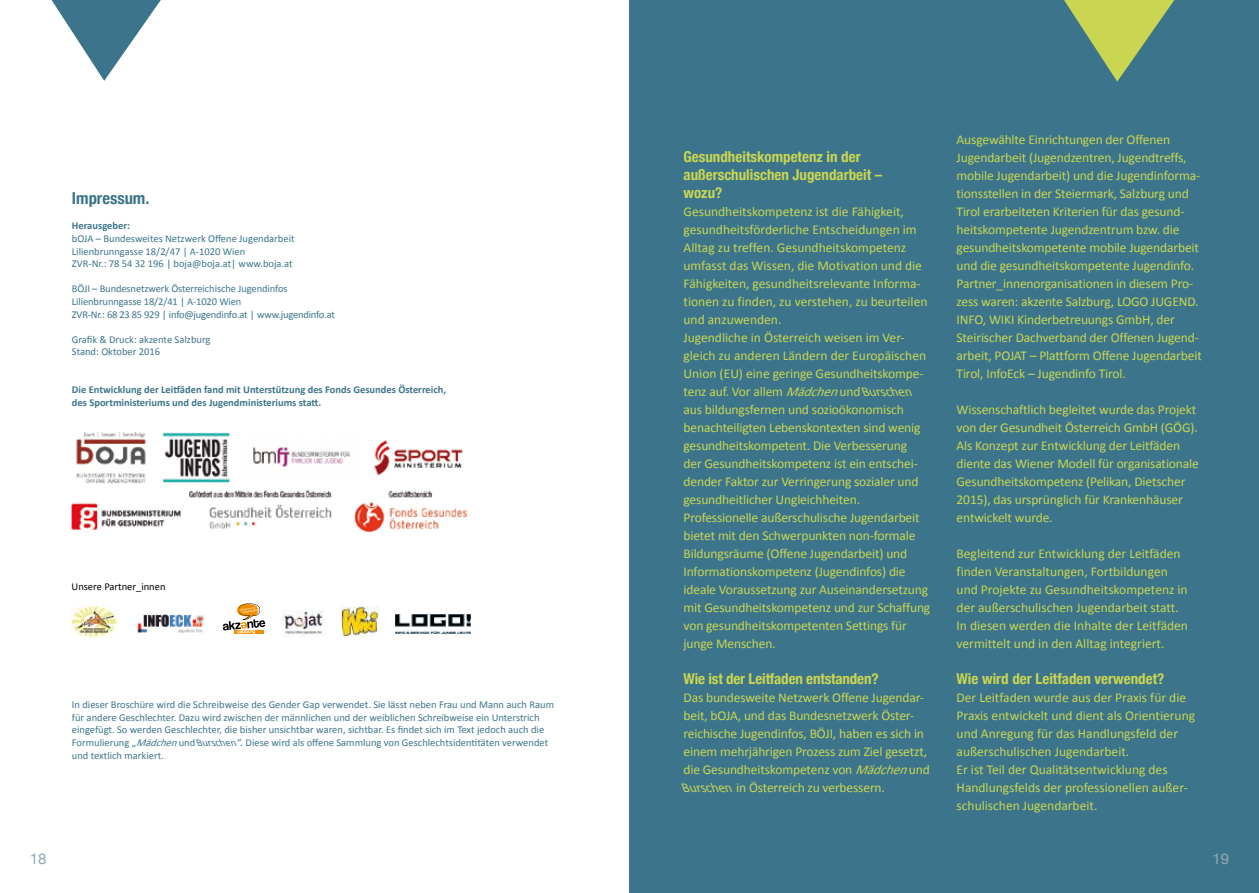
<style>
.page{position:relative;width:1259px;height:893px;background:#fff}
.page>*{position:absolute;margin:0;border:0;box-sizing:border-box;transform-origin:0 0}
.t1{font:700 condensed 16.5px "Helvetica Neue";color:#3c758b}
.t2{font:700 condensed 15px/18px "Helvetica Neue";color:#cad651}
.t3{font:15px "Helvetica Neue";color:#94a7b6}
.t4{font:13.5px/18px "Calibri";letter-spacing:-.01em;color:#cad651}
.t5{font:10.5px/12.6px "Calibri";color:#3c758b}
.t6{font:700 10.5px/12.6px "Calibri";color:#3c758b}
.t7{font:10.5px "Calibri";color:#000}
.s1{font-style:italic}
</style>
<div class="page">
<div style="left:629px;top:0;width:630px;height:893px;background:#3c758b"></div>
<svg style="left:1064px;top:0;width:110px;height:82px"></svg>
<svg style="left:52px;top:0;width:109px;height:81px"></svg>
<img style="left:396px;top:614px;width:74px;height:20px">
<img style="left:342px;top:606px;width:37px;height:30px">
<img style="left:72px;top:606px;width:47px;height:30px">
<img style="left:282px;top:611px;width:43px;height:25px">
<svg style="left:223px;top:603px;width:42px;height:31px"></svg>
<img style="left:137px;top:614px;width:67px;height:19px">
<img style="left:72px;top:432px;width:396px;height:99px">
<p class="t1" style="left:72px;top:185px;width:79px">Impressum.</p>
<p class="t6" style="left:72px;top:219px;width:60px">Herausgeber:</p>
<p class="t5" style="left:72px;top:232px;width:224px">bOJA – Bundesweites Netzwerk Offene Jugendarbeit<br>Lilienbrunngasse 18/2/47 | A-1020 Wien<br>ZVR-Nr.: 78 54 32 196 | boja@boja.at| www.boja.at</p>
<p class="t5" style="left:72px;top:282px;width:264px">BÖJI – Bundesnetzwerk Österreichische Jugendinfos<br>Lilienbrunngasse 18/2/41 | A-1020 Wien<br>ZVR-Nr.: 68 23 85 929 | info@jugendinfo.at | www.jugendinfo.at</p>
<p class="t5" style="left:72px;top:333px;width:140px">Grafik &amp; Druck: akzente Salzburg<br>Stand: Oktober 2016</p>
<p class="t6" style="left:72px;top:383px;width:376px">Die Entwicklung der Leitfäden fand mit Unterstützung des Fonds Gesundes Österreich, des Sportministeriums und des Jugendministeriums statt.</p>
<p class="t7" style="left:72px;top:580px;width:95px">Unsere Partner_innen</p>
<p class="t5" style="left:72px;top:698px;width:483px">In dieser Broschüre wird die Schreibweise des Gender Gap verwendet. Sie lässt neben Frau und Mann auch Raum für andere Geschlechter. Dazu wird zwischen der männlichen und der weiblichen Schreibweise ein Unterstrich eingefügt. So werden Geschlechter, die bisher unsichtbar waren, sichtbar. Es findet sich im Text jedoch auch die Formulierung „<span class="s1">Mädchen</span>und <span class="s1">Burschen</span>“. Diese wird als offene Sammlung von Geschlechtsidentitäten verwendet und textlich markiert.</p>
<p class="t3" style="left:30px;top:848px;width:18px">18</p>
<p class="t2" style="left:683px;top:147px;width:200px">Gesundheitskompetenz in der außerschulischen Jugendarbeit – wozu?</p>
<p class="t4" style="left:683px;top:202px;width:248px">Gesundheitskompetenz ist die Fähigkeit, gesundheitsförderliche Entscheidungen im Alltag zu treffen. Gesundheitskompetenz umfasst das Wissen, die Motivation und die Fähigkeiten, gesundheitsrelevante Informa&shy;tionen zu finden, zu verstehen, zu beurteilen und anzuwenden.<br>Jugendliche in Österreich weisen im Ver&shy;gleich zu anderen Ländern der Europäischen Union (EU) eine geringe Gesundheitskompe&shy;tenz auf. Vor allem <span class="s1">Mädchen</span>und <span class="s1">Burschen </span>aus bildungsfernen und sozioökonomisch benachteiligten Lebenskontexten sind wenig gesundheitskompetent. Die Verbesserung<br>der Gesundheitskompetenz ist ein entschei&shy;dender Faktor zur Verringerung sozialer und gesundheitlicher Ungleichheiten.<br>Professionelle außerschulische Jugendarbeit bietet mit den Schwerpunkten non-formale Bildungsräume (Offene Jugendarbeit) und Informationskompetenz (Jugendinfos) die ideale Voraussetzung zur Auseinandersetzung mit Gesundheitskompetenz und zur Schaffung von gesundheitskompetenten Settings für junge Menschen.</p>
<p class="t2" style="left:683px;top:669px;width:197px">Wie ist der Leitfaden entstanden?</p>
<p class="t4" style="left:683px;top:688px;width:248px">Das bundesweite Netzwerk Offene Jugendar&shy;beit, bOJA, und das Bundesnetzwerk Öster&shy;reichische Jugendinfos, BÖJI, haben es sich in einem mehrjährigen Prozess zum Ziel gesetzt, die Gesundheitskompetenz von <span class="s1">Mädchen</span>und <span class="s1">Burschen</span>in Österreich zu verbessern.</p>
<p class="t4" style="left:956px;top:130px;width:247px">Ausgewählte Einrichtungen der Offenen Jugendarbeit (Jugendzentren, Jugendtreffs, mobile Jugendarbeit) und die Jugendinforma&shy;tionsstellen in der Steiermark, Salzburg und Tirol erarbeiteten Kriterien für das gesund&shy;heitskompetente Jugendzentrum bzw. die gesundheitskompetente mobile Jugendarbeit und die gesundheitskompetente Jugendinfo.<br>Partner_innenorganisationen in diesem Pro&shy;zess waren: akzente Salzburg, LOGO JUGEND.<br>INFO, WIKI Kinderbetreuungs GmbH, der Steirischer Dachverband der Offenen Jugend&shy;arbeit, POJAT – Plattform Offene Jugendarbeit Tirol, InfoEck – Jugendinfo Tirol.</p>
<p class="t4" style="left:956px;top:400px;width:244px">Wissenschaftlich begleitet wurde das Projekt von der Gesundheit Österreich GmbH (GÖG).<br>Als Konzept zur Entwicklung der Leitfäden diente das Wiener Modell für organisationale Gesundheitskompetenz (Pelikan, Dietscher 2015), das ursprünglich für Krankenhäuser entwickelt wurde.</p>
<p class="t4" style="left:956px;top:544px;width:233px">Begleitend zur Entwicklung der Leitfäden finden Veranstaltungen, Fortbildungen und Projekte zu Gesundheitskompetenz in der außerschulischen Jugendarbeit statt.<br>In diesen werden die Inhalte der Leitfäden vermittelt und in den Alltag integriert.</p>
<p class="t2" style="left:956px;top:669px;width:209px">Wie wird der Leitfaden verwendet?</p>
<p class="t4" style="left:956px;top:688px;width:240px">Der Leitfaden wurde aus der Praxis für die Praxis entwickelt und dient als Orientierung und Anregung für das Handlungsfeld der außerschulischen Jugendarbeit.<br>Er ist Teil der Qualitätsentwicklung des Handlungsfelds der professionellen außer&shy;schulischen Jugendarbeit.</p>
<p class="t3" style="left:1212px;top:848px;width:18px">19</p>
</div>
